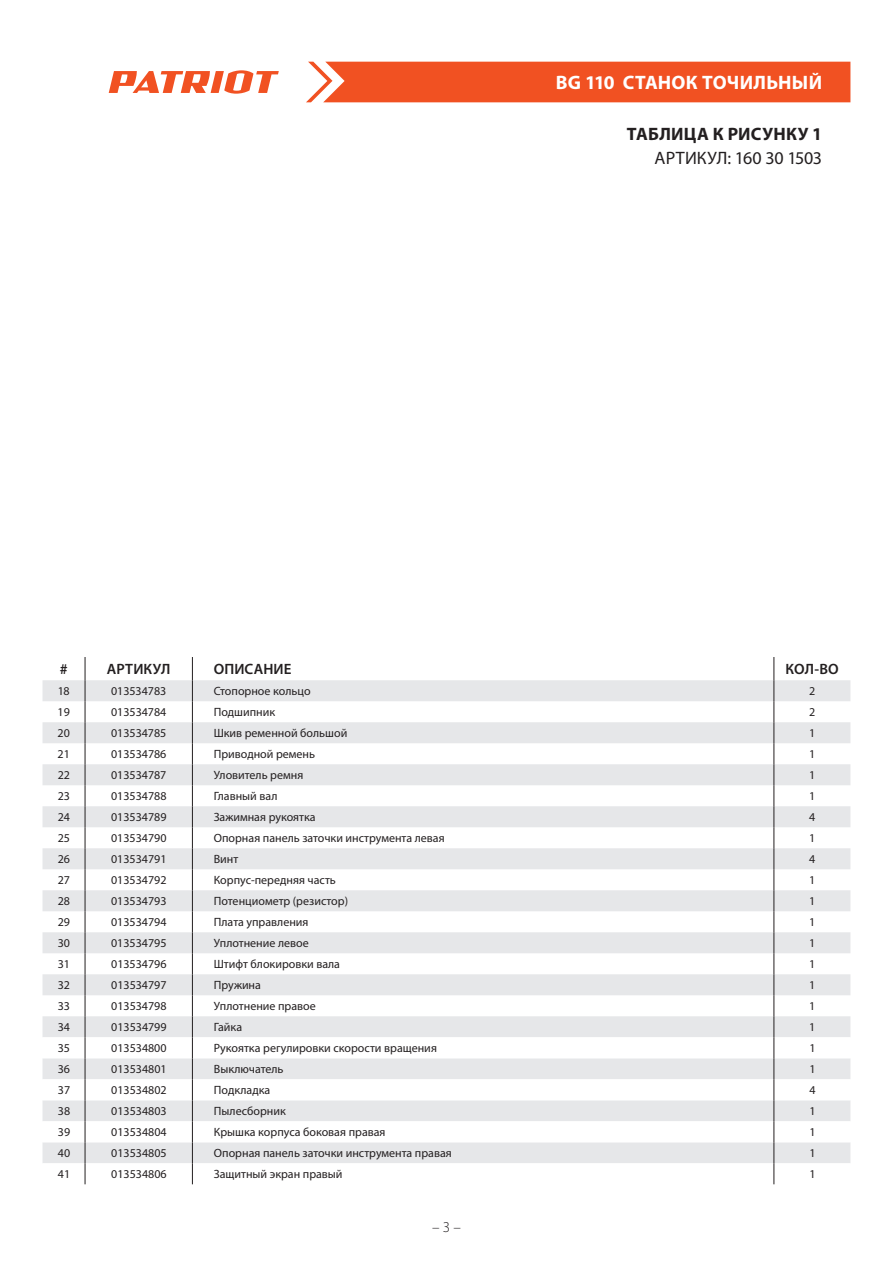
<style>
.page{position:relative;width:893px;height:1263px;background:#fff}
.page>*{position:absolute;margin:0;border:0;box-sizing:border-box;transform-origin:0 0}
.t1{font:700 19.5px "Myriad Pro";letter-spacing:.01em;color:#fff}
.t2{font:18px "Myriad Pro";color:#231f20}
.t3{font:700 18px "Myriad Pro";letter-spacing:.015em;color:#231f20}
.t4{font:600 15px "Myriad Pro";letter-spacing:.005em;color:#231f20}
.t5{font:300 15px "Myriad Pro";color:#231f20}
.t6{font:12px "Myriad Pro";color:#231f20}
</style>
<div class="page">
<div style="left:306px;top:62px;width:544px;height:40px;background:#f15122"></div>
<svg style="left:109px;top:70px;width:170px;height:24px"></svg>
<svg style="left:43px;top:680px;width:807px;height:357px;fill:#e6e7e9"></svg>
<svg style="left:43px;top:1037px;width:807px;height:147px"></svg>
<svg style="left:85px;top:657px;width:1px;height:527px"></svg>
<svg style="left:192px;top:657px;width:1px;height:527px"></svg>
<svg style="left:773px;top:657px;width:1px;height:527px"></svg>
<h1 class="t1" style="left:556px;top:70px;width:268px">bg 110 СТАНОК ТОЧИЛЬНЫЙ</h1>
<h2 class="t3" style="left:627px;top:123px;width:197px">Таблица к рисунку 1</h2>
<h2 class="t2" style="left:655px;top:147px;width:169px">АРТИКУЛ: 160 30 1503</h2>
<p class="t4" style="left:60px;top:660px;width:9px">#</p>
<p class="t4" style="left:107px;top:660px;width:65px">АРТИКУЛ</p>
<p class="t4" style="left:214px;top:660px;width:79px">ОПИСАНИЕ</p>
<p class="t4" style="left:786px;top:660px;width:55px">КОЛ-ВО</p>
<p class="t6" style="left:58px;top:684px;width:13px">18</p>
<p class="t6" style="left:111px;top:684px;width:57px">013534783</p>
<p class="t6" style="left:214px;top:684px;width:98px">Стопорное кольцо</p>
<p class="t6" style="left:809px;top:684px;width:8px">2</p>
<p class="t6" style="left:58px;top:705px;width:14px">19</p>
<p class="t6" style="left:111px;top:705px;width:57px">013534784</p>
<p class="t6" style="left:214px;top:705px;width:63px">Подшипник</p>
<p class="t6" style="left:809px;top:705px;width:8px">2</p>
<p class="t6" style="left:58px;top:726px;width:14px">20</p>
<p class="t6" style="left:111px;top:726px;width:57px">013534785</p>
<p class="t6" style="left:214px;top:726px;width:135px">Шкив ременной большой</p>
<p class="t6" style="left:809px;top:726px;width:8px">1</p>
<p class="t6" style="left:58px;top:747px;width:14px">21</p>
<p class="t6" style="left:111px;top:747px;width:57px">013534786</p>
<p class="t6" style="left:214px;top:747px;width:103px">Приводной ремень</p>
<p class="t6" style="left:809px;top:747px;width:8px">1</p>
<p class="t6" style="left:58px;top:768px;width:14px">22</p>
<p class="t6" style="left:111px;top:768px;width:57px">013534787</p>
<p class="t6" style="left:214px;top:768px;width:91px">Уловитель ремня</p>
<p class="t6" style="left:809px;top:768px;width:8px">1</p>
<p class="t6" style="left:58px;top:789px;width:14px">23</p>
<p class="t6" style="left:111px;top:789px;width:57px">013534788</p>
<p class="t6" style="left:214px;top:789px;width:65px">Главный вал</p>
<p class="t6" style="left:809px;top:789px;width:8px">1</p>
<p class="t6" style="left:58px;top:810px;width:14px">24</p>
<p class="t6" style="left:111px;top:810px;width:57px">013534789</p>
<p class="t6" style="left:214px;top:810px;width:103px">Зажимная рукоятка</p>
<p class="t6" style="left:809px;top:810px;width:8px">4</p>
<p class="t6" style="left:58px;top:831px;width:14px">25</p>
<p class="t6" style="left:111px;top:831px;width:57px">013534790</p>
<p class="t6" style="left:214px;top:831px;width:232px">Опорная панель заточки инструмента левая</p>
<p class="t6" style="left:809px;top:831px;width:8px">1</p>
<p class="t6" style="left:58px;top:852px;width:14px">26</p>
<p class="t6" style="left:111px;top:852px;width:57px">013534791</p>
<p class="t6" style="left:214px;top:852px;width:26px">Винт</p>
<p class="t6" style="left:809px;top:852px;width:8px">4</p>
<p class="t6" style="left:58px;top:873px;width:14px">27</p>
<p class="t6" style="left:111px;top:873px;width:57px">013534792</p>
<p class="t6" style="left:214px;top:873px;width:124px">Корпус-передняя часть</p>
<p class="t6" style="left:809px;top:873px;width:8px">1</p>
<p class="t6" style="left:58px;top:894px;width:14px">28</p>
<p class="t6" style="left:111px;top:894px;width:57px">013534793</p>
<p class="t6" style="left:214px;top:894px;width:136px">Потенциометр (резистор)</p>
<p class="t6" style="left:809px;top:894px;width:8px">1</p>
<p class="t6" style="left:58px;top:915px;width:14px">29</p>
<p class="t6" style="left:111px;top:915px;width:57px">013534794</p>
<p class="t6" style="left:214px;top:915px;width:96px">Плата управления</p>
<p class="t6" style="left:809px;top:915px;width:8px">1</p>
<p class="t6" style="left:58px;top:936px;width:14px">30</p>
<p class="t6" style="left:111px;top:936px;width:57px">013534795</p>
<p class="t6" style="left:214px;top:936px;width:96px">Уплотнение левое</p>
<p class="t6" style="left:809px;top:936px;width:8px">1</p>
<p class="t6" style="left:58px;top:957px;width:14px">31</p>
<p class="t6" style="left:111px;top:957px;width:57px">013534796</p>
<p class="t6" style="left:214px;top:957px;width:128px">Штифт блокировки вала</p>
<p class="t6" style="left:809px;top:957px;width:8px">1</p>
<p class="t6" style="left:58px;top:978px;width:14px">32</p>
<p class="t6" style="left:111px;top:978px;width:57px">013534797</p>
<p class="t6" style="left:214px;top:978px;width:49px">Пружина</p>
<p class="t6" style="left:809px;top:978px;width:8px">1</p>
<p class="t6" style="left:58px;top:999px;width:14px">33</p>
<p class="t6" style="left:111px;top:999px;width:57px">013534798</p>
<p class="t6" style="left:214px;top:999px;width:103px">Уплотнение правое</p>
<p class="t6" style="left:809px;top:999px;width:8px">1</p>
<p class="t6" style="left:58px;top:1020px;width:14px">34</p>
<p class="t6" style="left:111px;top:1020px;width:57px">013534799</p>
<p class="t6" style="left:214px;top:1020px;width:30px">Гайка</p>
<p class="t6" style="left:809px;top:1020px;width:8px">1</p>
<p class="t6" style="left:58px;top:1041px;width:14px">35</p>
<p class="t6" style="left:111px;top:1041px;width:57px">013534800</p>
<p class="t6" style="left:214px;top:1041px;width:225px">Рукоятка регулировки скорости вращения</p>
<p class="t6" style="left:809px;top:1041px;width:8px">1</p>
<p class="t6" style="left:58px;top:1062px;width:14px">36</p>
<p class="t6" style="left:111px;top:1062px;width:57px">013534801</p>
<p class="t6" style="left:214px;top:1062px;width:71px">Выключатель</p>
<p class="t6" style="left:809px;top:1062px;width:8px">1</p>
<p class="t6" style="left:58px;top:1083px;width:14px">37</p>
<p class="t6" style="left:111px;top:1083px;width:57px">013534802</p>
<p class="t6" style="left:214px;top:1083px;width:58px">Подкладка</p>
<p class="t6" style="left:809px;top:1083px;width:8px">4</p>
<p class="t6" style="left:58px;top:1104px;width:14px">38</p>
<p class="t6" style="left:111px;top:1104px;width:57px">013534803</p>
<p class="t6" style="left:214px;top:1104px;width:73px">Пылесборник</p>
<p class="t6" style="left:809px;top:1104px;width:8px">1</p>
<p class="t6" style="left:58px;top:1125px;width:14px">39</p>
<p class="t6" style="left:111px;top:1125px;width:57px">013534804</p>
<p class="t6" style="left:214px;top:1125px;width:173px">Крышка корпуса боковая правая</p>
<p class="t6" style="left:809px;top:1125px;width:8px">1</p>
<p class="t6" style="left:58px;top:1146px;width:14px">40</p>
<p class="t6" style="left:111px;top:1146px;width:57px">013534805</p>
<p class="t6" style="left:214px;top:1146px;width:239px">Опорная панель заточки инструмента правая</p>
<p class="t6" style="left:809px;top:1146px;width:8px">1</p>
<p class="t6" style="left:58px;top:1167px;width:14px">41</p>
<p class="t6" style="left:111px;top:1167px;width:57px">013534806</p>
<p class="t6" style="left:214px;top:1167px;width:130px">Защитный экран правый</p>
<p class="t6" style="left:809px;top:1167px;width:8px">1</p>
<p class="t5" style="left:432px;top:1218px;width:30px">– 3 –</p>
</div>
